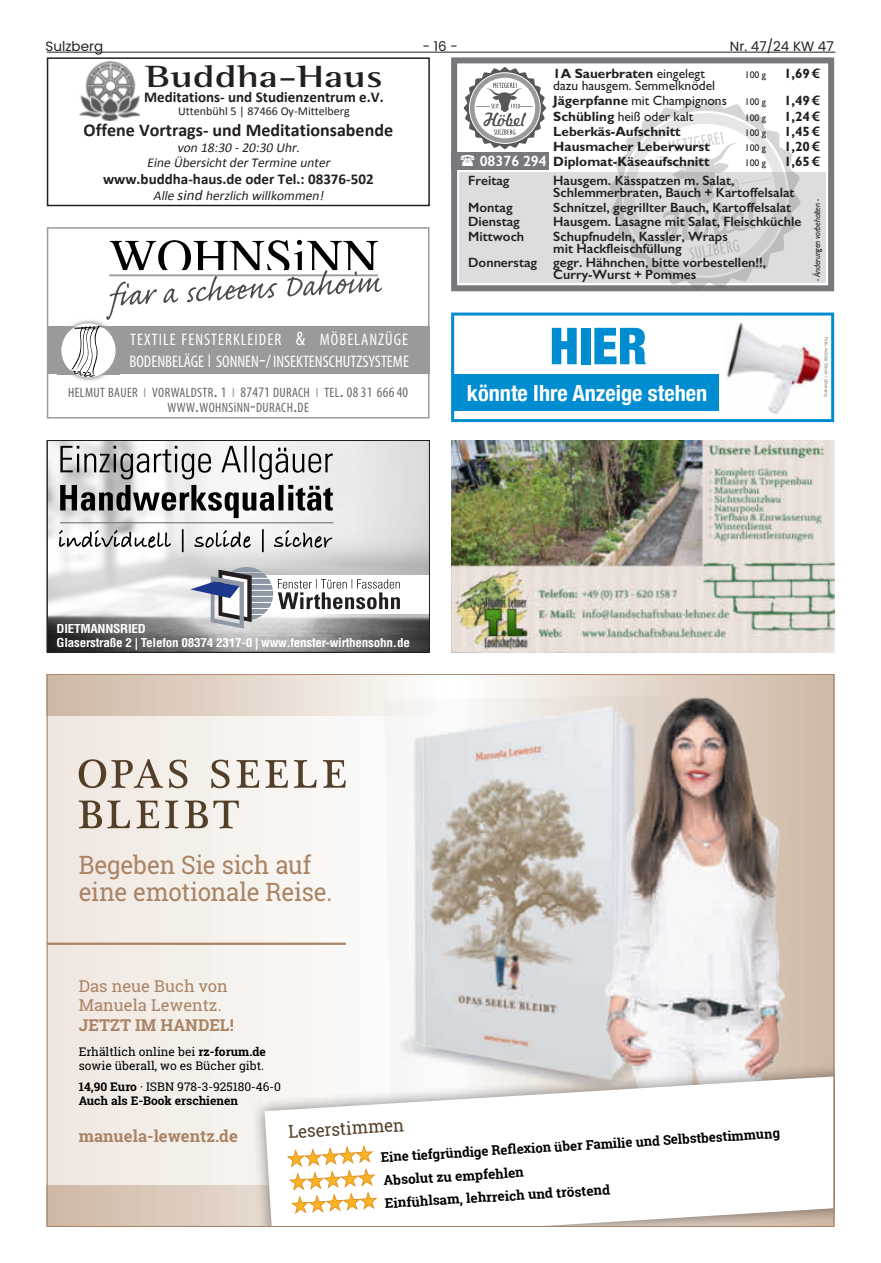
<style>
.page{position:relative;width:881px;height:1263px;background:#fff}
.page>*{position:absolute;margin:0;border:0;box-sizing:border-box;transform-origin:0 0}
.t1{font:900 condensed 51px "Helvetica Neue";color:#008cd0}
.t2{font:700 31.5px "Agfa Rotis Semi Serif";color:#231f20;scale:1.3 1}
.t3{font:25.5px/27px "Roboto Slab";letter-spacing:-.01em;color:#aa8365;scale:.94 1}
.t4{font:700 condensed 22.2px "Helvetica Neue";color:#fff}
.t5{font:700 18px "Calibri";color:#231f20}
.t6{font:18px "Roboto Slab";color:#533e27;scale:.94 1}
.t7{font:condensed 16.8px/22.5px "Myriad Pro";color:#fff}
.t8{font:700 16.5px "Roboto Slab";color:#aa8365}
.t9{font:16.5px/19.5px "Roboto Slab";color:#aa8365}
.t10{font:700 15px "Calibri";color:#231f20}
.t11{font:600 15px "Gill Sans";color:#fff}
.t12{font:condensed 13.65px/14.7px "Myriad Pro";letter-spacing:.03em;color:#666;text-align:center}
.t13{font:600 13.5px/12px "Gill Sans";color:#231f20}
.t14{font:700 13.5px "Gill Sans";color:#231f20}
.t15{font:13.5px "Roboto Slab Bold 2";color:#000}
.t16{font:italic 13.5px/15px "Calibri";color:#231f20;text-align:center}
.t17{font:13.5px/15.1px "Gill Sans";color:#231f20}
.t18{font:700 13.5px "Roboto Slab";color:#000}
.t19{font:13.5px "Poppins";color:#231f20}
.t20{font:700 condensed 12px/14.4px "Helvetica LT";letter-spacing:-.02em;color:#fff;scale:1.1 1}
.t21{font:12px/14.4px "Roboto Slab";color:#000}
.t22{font:700 12px/14.4px "Roboto Slab";color:#000}
.t23{font:12px "Calibri";color:#231f20}
.t24{font:9.75px "Gill Sans";color:#231f20}
.t25{font:italic 9px "Gill Sans";letter-spacing:-.02em;color:#231f20;scale:.95 1}
.t26{font:4.5px "Helvetica Neue";color:#787878}
.s1{font-size:15px}
.s2{font-size:19.5px}
.s3{font-family:"Futura";font-weight:300}
.s4{font-size:24px}
.s5{font-size:18px}
.s6{color:#9a9a9a}
.s7{font-size:14.55px}
.s8{font-weight:400}
.s9{font-family:"Frutiger LT"}
.s10{font-weight:700}
.s11{font-family:"Roboto Slab Bold 4"}
</style>
<div class="page">
<hr style="left:47px;top:52px;width:788px;height:1px;background:#231f20">
<div style="left:462px;top:674px;width:371px;height:553px;background:linear-gradient(to right,#fdfcfb,#cdb6a2)"></div>
<div style="left:47px;top:674px;width:393px;height:553px;background:linear-gradient(to right,#ceb7a3,#fdfbfa)"></div>
<svg style="left:49px;top:716px;width:335px;height:468px"></svg>
<div style="left:384px;top:695px;width:8px;height:365px;background:#f7f6f5"></div>
<img style="left:392px;top:695px;width:212px;height:365px">
<img style="left:604px;top:692px;width:179px;height:368px">
<svg style="left:79px;top:759px;width:108px;height:29px;background:#c2b7ac"></svg>
<svg style="left:211px;top:760px;width:134px;height:28px"></svg>
<svg style="left:79px;top:800px;width:160px;height:28px;background:#c2b8ad"></svg>
<hr style="left:47px;top:943px;width:298px;height:2px;background:#aa8365">
<div style="left:250px;top:1060px;width:583px;height:167px;background:#000;opacity:.5"></div>
<svg style="left:264px;top:1076px;width:567px;height:149px"></svg>
<svg style="left:287px;top:1146px;width:90px;height:68px"></svg>
<img style="left:49px;top:442px;width:378px;height:209px">
<hr style="left:60px;top:522px;width:273px;height:1px;background:#666">
<svg style="left:59px;top:529px;width:273px;height:23px"></svg>
<svg style="left:60px;top:485px;width:273px;height:33px"></svg>
<svg style="left:60px;top:446px;width:272px;height:33px"></svg>
<div style="left:219px;top:575px;width:210px;height:38px;background:#fff"></div>
<svg style="left:190px;top:567px;width:210px;height:61px"></svg>
<div style="left:47px;top:440px;width:382px;height:213px;border:1px solid #231f20"></div>
<div style="left:47px;top:327px;width:382px;height:47px;background:#9a9a9a"></div>
<img style="left:57px;top:320px;width:63px;height:61px">
<img style="left:57px;top:327px;width:63px;height:47px">
<div style="left:61px;top:323px;width:54px;height:54px;background:#fff;border-radius:50%"></div>
<img style="left:68px;top:323px;width:41px;height:54px">
<svg style="left:106px;top:240px;width:276px;height:80px"></svg>
<div style="left:47px;top:227px;width:382px;height:191px;border:1px solid #9a9a9a"></div>
<div style="left:47px;top:57px;width:382px;height:149px;border:2px solid #231f20"></div>
<img style="left:79px;top:62px;width:60px;height:59px">
<div style="left:451px;top:57px;width:382px;height:234px;border:6px solid #76787b"></div>
<div style="left:459px;top:172px;width:366px;height:111px;background:#dcdddf"></div>
<svg style="left:609px;top:99px;width:191px;height:191px"></svg>
<svg style="left:463px;top:67px;width:83px;height:82px"></svg>
<div style="left:451px;top:152px;width:98px;height:17px;background:#76787b"></div>
<img style="left:451px;top:440px;width:382px;height:213px">
<div style="left:451px;top:374px;width:267px;height:37px;background:#008cd0"></div>
<div style="left:451px;top:313px;width:382px;height:109px;border:3px solid #008cd0"></div>
<img style="left:727px;top:322px;width:97px;height:92px">
<p class="t19" style="left:45px;top:39px;width:59px">Sulzberg</p>
<p class="t19" style="left:423px;top:39px;width:36px">- 16 -</p>
<p class="t19" style="left:729px;top:39px;width:105px">Nr. 47/24 KW 47</p>
<h2 class="t2" style="left:145px;top:57px;width:184px">Buddha-Haus</h2>
<p class="t10" style="left:144px;top:88px;width:241px">Meditations- und Studienzentrum e.V.</p>
<p class="t23" style="left:178px;top:104px;width:173px">Uttenbühl 5 | 87466 Oy-Mittelberg</p>
<h3 class="t5" style="left:84px;top:119px;width:311px">Offene Vortrags- und Meditationsabende</h3>
<p class="t16" style="left:147px;top:140px;width:187px">von 18:30 -20:30 Uhr.<br>Eine ÜbersichtderTermine unter</p>
<p class="t10" style="left:103px;top:170px;width:272px">www.buddha-haus.de oder Tel.: 08376-502</p>
<p class="t16" style="left:153px;top:188px;width:174px">Alle <span class="s1">sind</span> herzlich willkommen!</p>
<p class="t7" style="left:129px;top:328px;width:281px">TEXTILE FENSTERKLEIDER <span class="s2">&amp;</span> MÖBELANZÜGE<br>BODENBELÄGE <span class="s3">I</span> SONNEN<span class="s4">-</span><span class="s5">/</span> INSEKTENSCHUTZSYSTEME</p>
<p class="t12" style="left:68px;top:385px;width:341px">HELMUT BAUER <span class="s6">I</span> VORWALDSTR<span class="s2">.</span> <span class="s7">1</span> <span class="s6">I</span> <span class="s7">87471</span> DURACH <span class="s6">I</span> TEL<span class="s2">.</span> <span class="s7">08 31 666 40<br></span>WWW<span class="s2">.</span>WOHNS<span class="s7">i</span>NN<span class="s2">-</span>DURACH<span class="s2">.</span>DE</p>
<p class="t14" style="left:553px;top:66px;width:153px">1A Sauerbraten <span class="s8">eingelegt</span></p>
<p class="t24" style="left:744px;top:69px;width:23px">100 g</p>
<p class="t14" style="left:783px;top:66px;width:37px">1,69<span class="s9">€</span></p>
<p class="t17" style="left:553px;top:78px;width:175px">dazu hausgem. Semmelknödel<br><span class="s10">Jägerpfanne</span> mit Champignons</p>
<p class="t24" style="left:744px;top:97px;width:23px">100 g</p>
<p class="t14" style="left:783px;top:93px;width:37px">1,49<span class="s9">€</span></p>
<p class="t17" style="left:553px;top:109px;width:141px"><span class="s10">Schübling</span> heiß oder kalt</p>
<p class="t24" style="left:744px;top:112px;width:23px">100 g</p>
<p class="t14" style="left:783px;top:108px;width:37px">1,24<span class="s9">€</span></p>
<p class="t14" style="left:553px;top:123px;width:129px">Leberkäs-Aufschnitt</p>
<p class="t24" style="left:744px;top:127px;width:23px">100 g</p>
<p class="t14" style="left:783px;top:123px;width:37px">1,45<span class="s9">€</span></p>
<p class="t14" style="left:553px;top:138px;width:158px">Hausmacher Leberwurst</p>
<p class="t24" style="left:744px;top:142px;width:23px">100 g</p>
<p class="t14" style="left:783px;top:138px;width:37px">1,20<span class="s9">€</span></p>
<p class="t14" style="left:553px;top:154px;width:158px">Diplomat-Käseaufschnitt</p>
<p class="t24" style="left:744px;top:157px;width:23px">100 g</p>
<p class="t14" style="left:783px;top:154px;width:37px">1,65<span class="s9">€</span></p>
<p class="t11" style="left:479px;top:152px;width:69px">08376 294</p>
<p class="t13" style="left:468px;top:174px;width:43px">Freitag</p>
<p class="t13" style="left:553px;top:174px;width:243px">Hausgem. Kässpatzen m. Salat,<br>Schlemmerbraten, Bauch + Kartoffelsalat</p>
<p class="t13" style="left:468px;top:201px;width:46px">Montag</p>
<p class="t13" style="left:553px;top:201px;width:239px">Schnitzel, gegrillter Bauch, Kartoffelsalat</p>
<p class="t13" style="left:468px;top:215px;width:53px">Dienstag</p>
<p class="t13" style="left:553px;top:215px;width:249px">Hausgem. Lasagne mit Salat, Fleischküchle</p>
<p class="t13" style="left:468px;top:230px;width:58px">Mittwoch</p>
<p class="t13" style="left:553px;top:230px;width:176px">Schupfnudeln, Kassler, Wraps mit Hackfleischfüllung</p>
<p class="t13" style="left:553px;top:257px;width:214px;text-indent:-85px">Donnerstag gegr. Hähnchen, bitte vorbestellen!!,<br>Curry-Wurst + Pommes</p>
<p class="t25" style="left:811px;top:281px;width:88px;rotate:-90deg">- Änderungen vorbehalten -</p>
<h1 class="t1" style="left:549px;top:315px;width:99px">HIER</h1>
<h3 class="t4" style="left:466px;top:375px;width:242px">könnte Ihre Anzeige stehen</h3>
<p class="t26" style="left:829px;top:337px;width:61px;rotate:90deg">Foto: Adobe Stock / ddukang</p>
<p class="t20" style="left:57px;top:621px;width:322px">DIETMANNSRIED<br>Glaserstraße 2 | Telefon 08374 2317-0 | www.fenster-wirthensohn.de</p>
<h3 class="t3" style="left:79px;top:851px;width:271px">Begeben Sie sich auf eine emotionale Reise.</h3>
<p class="t9" style="left:79px;top:976px;width:150px">Das neue Buch von<br>Manuela Lewentz.</p>
<p class="t8" style="left:79px;top:1013px;width:156px">JETZT IM HANDEL!</p>
<p class="t21" style="left:79px;top:1044px;width:189px">Erhältlich online bei <span class="s10">rz-forum.de </span>sowie überall, wo es Bücher gibt.</p>
<p class="t22" style="left:79px;top:1079px;width:204px">14,90 Euro <span class="s8">· ISBN 978-3-925180-46-0<br></span>Auch als E-Book erschienen</p>
<p class="t8" style="left:79px;top:1124px;width:160px">manuela-lewentz.de</p>
<h3 class="t6" style="left:287px;top:1119px;width:125px;rotate:-3deg">Leserstimmen</h3>
<p class="t15" style="left:380px;top:1150px;width:401px;rotate:-4deg">Eine tiefgründige Re<span class="s11">fl</span> exion über Familie und Selbstbestimmung</p>
<p class="t15" style="left:383px;top:1171px;width:142px;rotate:-3deg">Absolut zu empfehlen</p>
<p class="t18" style="left:384px;top:1193px;width:227px;rotate:-3deg">Einfühlsam, lehrreich und tröstend</p>
</div>
